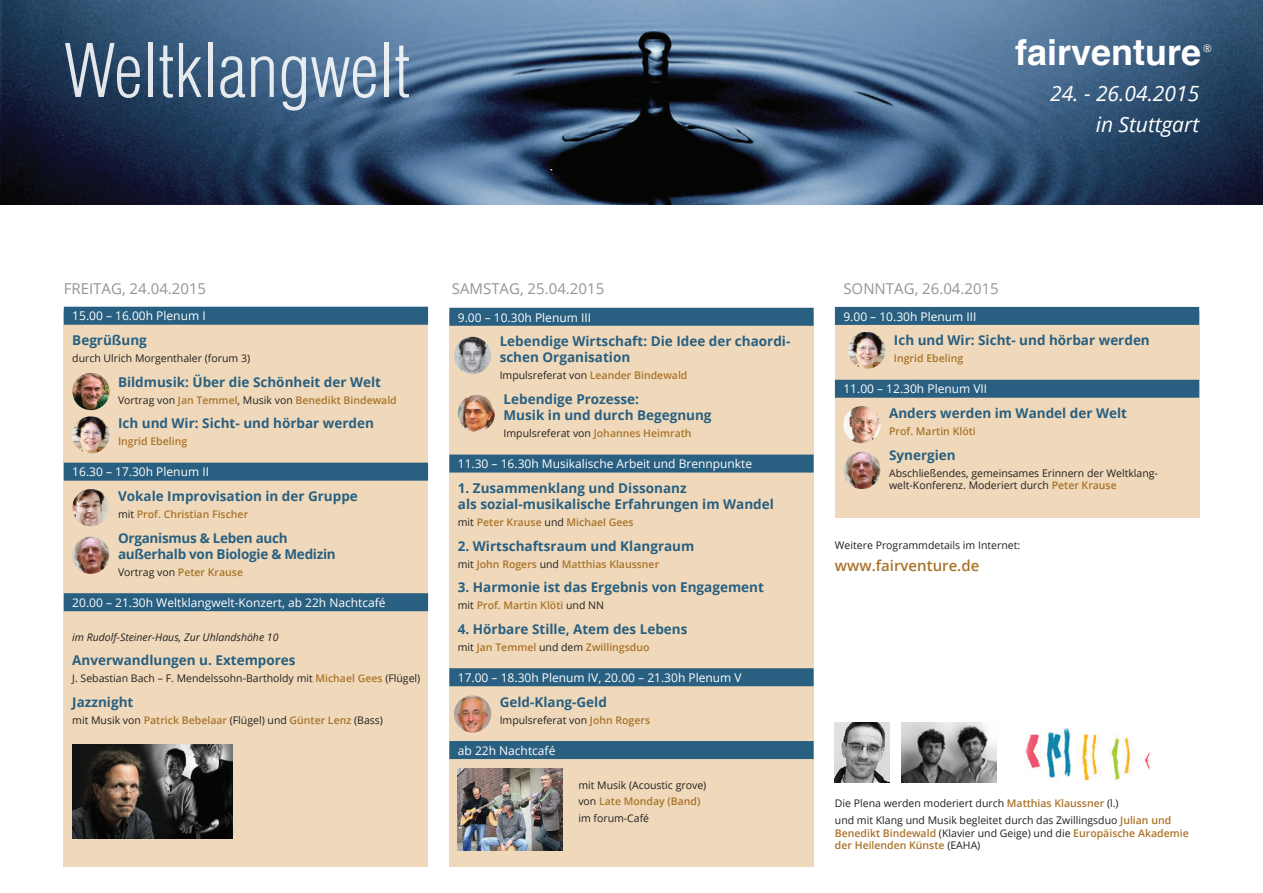
<style>
.page{position:relative;width:1263px;height:893px;background:#fff}
.page>*{position:absolute;margin:0;border:0;box-sizing:border-box;transform-origin:0 0}
.t1{font:300 condensed 72px "Helvetica";color:#fff}
.t2{font:700 36px "Helvetica";color:#fff}
.t3{font:italic 21px/31.2px "Open Sans";color:#fff;text-align:right}
.t4{font:15px "Open Sans";color:#939598}
.t5{font:600 15px "Open Sans";color:#aa732a}
.t6{font:700 13.5px/16.2px "Open Sans";color:#295f80}
.t7{font:700 13.5px/16.2px "Open Sans";letter-spacing:-.02em;color:#295f80}
.t8{font:12px "Open Sans";color:#fff}
.t9{font:10.5px/16.8px "Open Sans";color:#231f20}
.t10{font:600 10.5px/12.6px "Open Sans";color:#aa732a}
.t11{font:italic 10.5px "Open Sans";color:#231f20}
.t12{font:10.5px "Open Sans";color:#fff}
.s1{font-weight:400;color:#231f20}
.s2{font-weight:600;color:#aa732a}
</style>
<div class="page">
<div style="left:64px;top:311px;width:364px;height:556px;background:#efd9ba"></div>
<div style="left:64px;top:307px;width:364px;height:18px;background:#295f80"></div>
<div style="left:64px;top:463px;width:364px;height:18px;background:#295f80"></div>
<div style="left:64px;top:593px;width:364px;height:18px;background:#295f80"></div>
<img style="left:72px;top:489px;width:37px;height:37px;border-radius:19px">
<img style="left:902px;top:722px;width:95px;height:61px">
<img style="left:72px;top:416px;width:37px;height:37px;border-radius:19px">
<img style="left:72px;top:373px;width:37px;height:37px;border-radius:19px">
<img style="left:72px;top:537px;width:37px;height:37px;border-radius:19px">
<img style="left:72px;top:745px;width:161px;height:93px">
<div style="left:449px;top:312px;width:365px;height:555px;background:#efd9ba"></div>
<div style="left:449px;top:308px;width:365px;height:18px;background:#295f80"></div>
<div style="left:449px;top:455px;width:365px;height:18px;background:#295f80"></div>
<div style="left:449px;top:668px;width:365px;height:18px;background:#295f80"></div>
<div style="left:449px;top:741px;width:365px;height:18px;background:#295f80"></div>
<img style="left:458px;top:395px;width:37px;height:37px;border-radius:19px">
<img style="left:454px;top:337px;width:37px;height:37px;border-radius:19px">
<div style="left:835px;top:311px;width:364px;height:207px;background:#efd9ba"></div>
<div style="left:835px;top:307px;width:364px;height:18px;background:#295f80"></div>
<div style="left:835px;top:380px;width:364px;height:18px;background:#295f80"></div>
<img style="left:843px;top:406px;width:38px;height:37px;border-radius:19px">
<img style="left:848px;top:332px;width:37px;height:37px;border-radius:19px">
<img style="left:843px;top:452px;width:38px;height:37px;border-radius:19px">
<img style="left:454px;top:695px;width:37px;height:38px;border-radius:19px">
<img style="left:1025px;top:728px;width:126px;height:54px">
<img style="left:835px;top:722px;width:54px;height:61px">
<img style="left:458px;top:769px;width:104px;height:81px">
<img style="left:0;top:0;width:1263px;height:204px">
<h1 class="t1" style="left:64px;top:26px;width:348px">Weltklangwelt</h1>
<h2 class="t2" style="left:1015px;top:29px;width:188px">fairventure</h2>
<p class="t12" style="left:1203px;top:41px;width:10px">®</p>
<h3 class="t3" style="left:1050px;top:77px;width:151px">24. - 26.04.2015 in Stuttgart</h3>
<h3 class="t4" style="left:64px;top:278px;width:144px">Freitag, 24.04.2015</h3>
<p class="t8" style="left:72px;top:308px;width:135px">15.00 – 16.00h Plenum I</p>
<p class="t6" style="left:72px;top:332px;width:76px">Begrüßung</p>
<p class="t9" style="left:72px;top:350px;width:179px">durch Ulrich Morgenthaler (forum 3)</p>
<p class="t6" style="left:118px;top:373px;width:265px">Bildmusik: Über die Schönheit der Welt</p>
<p class="t10" style="left:118px;top:393px;width:280px"><span class="s1">Vortrag von</span> Jan Temmel<span class="s1">, Musik von</span> Benedikt Bindewald</p>
<p class="t6" style="left:118px;top:415px;width:257px">Ich und Wir: Sicht- und hörbar werden</p>
<p class="t10" style="left:118px;top:435px;width:71px">Ingrid Ebeling</p>
<p class="t8" style="left:72px;top:464px;width:138px">16.30 – 17.30h Plenum II</p>
<p class="t6" style="left:118px;top:488px;width:241px">Vokale Improvisation in der Gruppe</p>
<p class="t10" style="left:118px;top:508px;width:132px"><span class="s1">mit</span> Prof. Christian Fischer</p>
<p class="t7" style="left:118px;top:529px;width:219px">Organismus &amp; Leben auch außerhalb von Biologie &amp; Medizin</p>
<p class="t10" style="left:118px;top:565px;width:127px"><span class="s1">Vortrag von</span> Peter Krause</p>
<p class="t8" style="left:72px;top:594px;width:315px">20.00 – 21.30h Weltklangwelt-Konzert, ab 22h Nachtcafé</p>
<p class="t11" style="left:72px;top:630px;width:208px">im Rudolf-Steiner-Haus, Zur Uhlandshöhe 10</p>
<p class="t6" style="left:72px;top:652px;width:225px">Anverwandlungen u. Extempores</p>
<p class="t9" style="left:72px;top:670px;width:350px">J. Sebastian Bach – F. Mendelssohn-Bartholdy mit <span class="s2">Michael Gees</span> (Flügel)</p>
<p class="t6" style="left:72px;top:694px;width:63px">Jazznight</p>
<p class="t9" style="left:72px;top:711px;width:312px">mit Musik von <span class="s2">Patrick Bebelaar</span> (Flügel) und <span class="s2">Günter Lenz</span> (Bass)</p>
<h3 class="t4" style="left:452px;top:278px;width:20px">Sams</h3>
<h3 class="t4" style="left:491px;top:278px;width:114px">tag, 25.04.2015</h3>
<p class="t8" style="left:458px;top:309px;width:135px">9.00 – 10.30h Plenum III</p>
<p class="t6" style="left:500px;top:333px;width:292px">Lebendige Wirtschaft: Die Idee der chaordi&shy;schen Organisation</p>
<p class="t9" style="left:500px;top:367px;width:189px">Impulsreferat von <span class="s2">Leander Bindewald</span></p>
<p class="t6" style="left:504px;top:391px;width:209px">Lebendige Prozesse:<br>Musik in und durch Begegnung</p>
<p class="t9" style="left:504px;top:425px;width:190px">Impulsreferat von <span class="s2">Johannes Heimrath</span></p>
<p class="t8" style="left:458px;top:456px;width:296px">11.30 – 16.30h Musikalische Arbeit und Brennpunkte</p>
<p class="t6" style="left:458px;top:480px;width:317px">1. Zusammenklang und Dissonanz<br>als sozial-musikalische Erfahrungen im Wandel</p>
<p class="t10" style="left:458px;top:516px;width:177px"><span class="s1">mit</span> Peter Krause <span class="s1">und</span> Michael Gees</p>
<p class="t6" style="left:458px;top:537px;width:238px">2. Wirtschaftsraum und Klangraum</p>
<p class="t10" style="left:458px;top:557px;width:203px"><span class="s1">mit</span> John Rogers <span class="s1">und</span> Matthias Klaussner</p>
<p class="t6" style="left:458px;top:579px;width:308px">3. Harmonie ist das Ergebnis von Engagement</p>
<p class="t10" style="left:458px;top:599px;width:148px"><span class="s1">mit</span> Prof. Martin Klöti <span class="s1">und NN</span></p>
<p class="t6" style="left:458px;top:620px;width:231px">4. Hörbare Stille, Atem des Lebens</p>
<p class="t10" style="left:458px;top:640px;width:193px"><span class="s1">mit</span> Jan Temmel <span class="s1">und dem</span> Zwillingsduo</p>
<p class="t8" style="left:458px;top:669px;width:285px">17.00 – 18.30h Plenum IV, 20.00 – 21.30h Plenum V</p>
<p class="t6" style="left:500px;top:693px;width:109px">Geld-Klang-Geld</p>
<p class="t9" style="left:500px;top:711px;width:152px">Impulsreferat von <span class="s2">John Rogers</span></p>
<p class="t8" style="left:458px;top:742px;width:99px">ab 22h Nachtcafé</p>
<p class="t9" style="left:578px;top:776px;width:129px">mit Musik (Acoustic grove) von <span class="s2">Late Monday (Band) </span>im forum-Café</p>
<h3 class="t4" style="left:843px;top:278px;width:157px">SONNtag, 26.04.2015</h3>
<p class="t8" style="left:843px;top:308px;width:135px">9.00 – 10.30h Plenum III</p>
<p class="t6" style="left:894px;top:332px;width:257px">Ich und Wir: Sicht- und hörbar werden</p>
<p class="t10" style="left:894px;top:352px;width:71px">Ingrid Ebeling</p>
<p class="t8" style="left:843px;top:381px;width:145px">11.00 – 12.30h Plenum VII</p>
<p class="t6" style="left:889px;top:405px;width:239px">Anders werden im Wandel der Welt</p>
<p class="t10" style="left:889px;top:425px;width:88px">Prof. Martin Klöti</p>
<p class="t6" style="left:889px;top:446px;width:68px">Synergien</p>
<p class="t9" style="left:889px;top:466px;width:270px;line-height:12.6px">Abschließendes, gemeinsames Erinnern der Weltklang&shy;welt-Konferenz. Moderiert durch <span class="s2">Peter Krause</span></p>
<p class="t9" style="left:835px;top:537px;width:187px">Weitere Programmdetails im Internet:</p>
<h3 class="t5" style="left:835px;top:556px;width:146px">www.fairventure.de</h3>
<p class="t9" style="left:835px;top:795px;width:338px">Die Plena werden moderiert durch <span class="s2">Matthias Klaussner</span> (l.)<br>und mit Klang und Musik begleitet durch das Zwillingsduo <span class="s2">Julian und</span></p>
<p class="t10" style="left:835px;top:826px;width:355px">Benedikt Bindewald <span class="s1">(Klavier und Geige) und die</span> Europäische Akademie der Heilenden Künste <span class="s1">(EAHA)</span></p>
</div>
